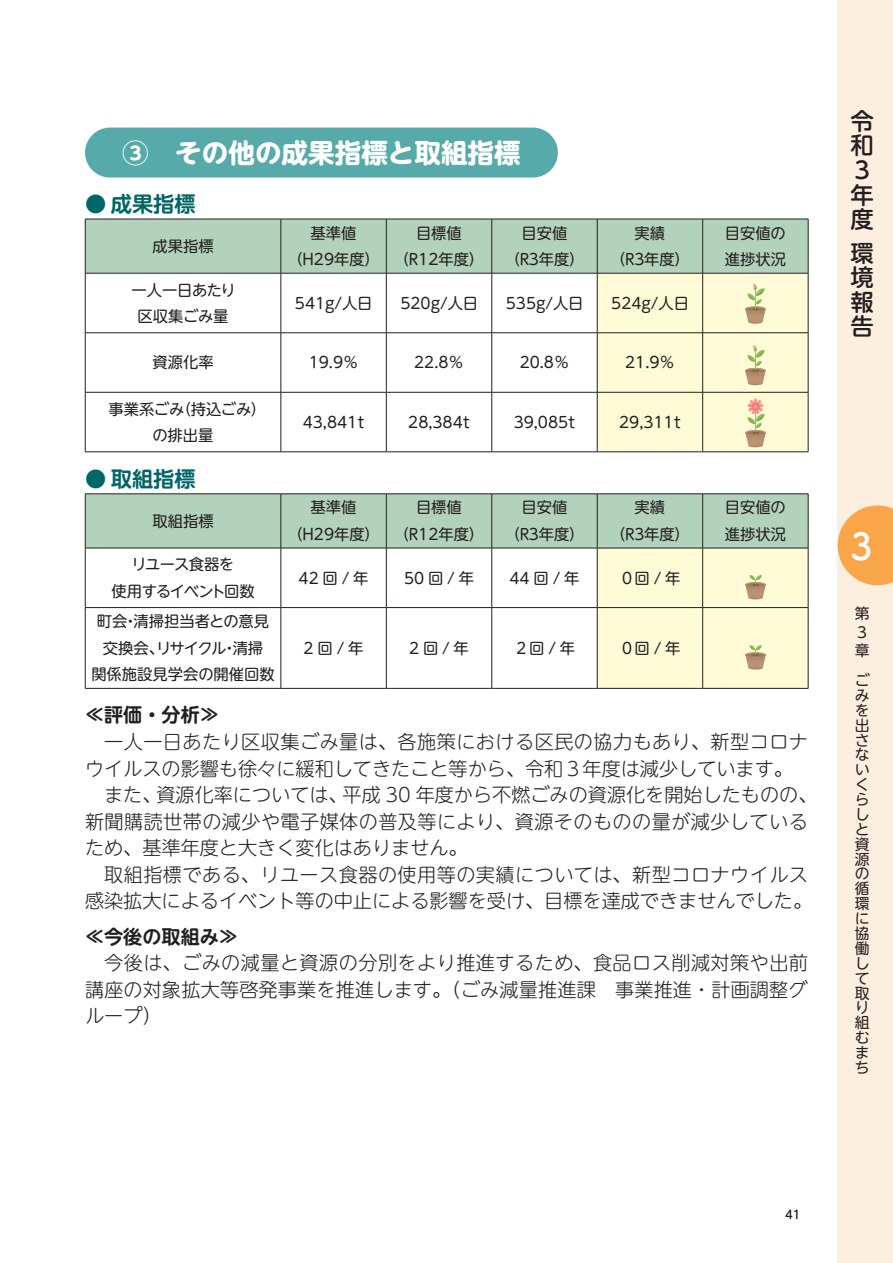
<style>
.page{position:relative;width:893px;height:1263px;background:#fff}
.page>*{position:absolute;margin:0;border:0;box-sizing:border-box;transform-origin:0 0}
.t1{font:37.2px "Tsuku B Rd Gothic Std B";color:#fff}
.t2{font:700 26.55px "UD Shin M Go Pro";color:#fff}
.t3{font:500 23.4px/24.6px "UD Shin M Go Pro";color:#231f20}
.t4{font:700 21.3px "UD Shin M Go Pro De";color:#016668}
.t5{font:300 19.2px/26.5px "UD Shin M Go Pro";letter-spacing:.01em;color:#231f20;text-align:justify}
.t6{font:700 19.2px "UD Shin M Go Pro De";color:#231f20}
.t7{font:15.3px/26.5px "UD Shin M Go Pro";color:#231f20;text-align:center}
.t8{font:15.3px/26.5px "UD Shin M Go Pro";letter-spacing:-.055em;color:#231f20;text-align:center}
.t9{font:14.85px/14.9px "UD Shin M Go Pro";color:#231f20}
.t10{font:500 11.7px "UD Shin M Go Pro";color:#231f20}
</style>
<div class="page">
<div style="left:838px;top:0;width:55px;height:1263px;background:#fdefdf"></div>
<svg style="left:838px;top:505px;width:55px;height:80px"></svg>
<div style="left:85px;top:128px;width:473px;height:50px;background:#57aaaa;border-radius:25px"></div>
<hr style="left:808px;top:219px;width:1px;height:54px;background:#231f20">
<hr style="left:808px;top:273px;width:1px;height:60px;background:#231f20">
<hr style="left:808px;top:333px;width:1px;height:59px;background:#231f20">
<hr style="left:808px;top:392px;width:1px;height:60px;background:#231f20">
<hr style="left:85px;top:452px;width:196px;height:1px;background:#231f20">
<hr style="left:281px;top:452px;width:105px;height:1px;background:#231f20">
<hr style="left:386px;top:452px;width:106px;height:1px;background:#231f20">
<hr style="left:492px;top:452px;width:105px;height:1px;background:#231f20">
<hr style="left:597px;top:452px;width:106px;height:1px;background:#231f20">
<hr style="left:703px;top:452px;width:105px;height:1px;background:#231f20">
<svg style="left:85px;top:219px;width:723px;height:233px"></svg>
<hr style="left:808px;top:494px;width:1px;height:54px;background:#231f20">
<hr style="left:808px;top:548px;width:1px;height:59px;background:#231f20">
<hr style="left:808px;top:608px;width:1px;height:80px;background:#231f20">
<hr style="left:85px;top:688px;width:196px;height:1px;background:#231f20">
<hr style="left:281px;top:688px;width:105px;height:1px;background:#231f20">
<hr style="left:386px;top:688px;width:106px;height:1px;background:#231f20">
<hr style="left:492px;top:688px;width:105px;height:1px;background:#231f20">
<hr style="left:597px;top:688px;width:106px;height:1px;background:#231f20">
<hr style="left:703px;top:688px;width:105px;height:1px;background:#231f20">
<svg style="left:85px;top:494px;width:723px;height:194px"></svg>
<h2 class="t2" style="left:122px;top:131px;width:400px">③　その他の成果指標と取組指標</h2>
<p class="t4" style="left:85px;top:187px;width:112px">● 成果指標</p>
<p class="t7" style="left:152px;top:232px;width:63px">成果指標</p>
<p class="t7" style="left:132px;top:276px;width:106px">一人一日あたり区収集ごみ量</p>
<p class="t7" style="left:288px;top:219px;width:93px">基準値（H29年度）</p>
<p class="t7" style="left:394px;top:219px;width:91px">目標値（R12年度）</p>
<p class="t7" style="left:505px;top:219px;width:81px">目安値<br>（R３年度）</p>
<p class="t7" style="left:610px;top:219px;width:81px">実績<br>（R３年度）</p>
<p class="t7" style="left:725px;top:219px;width:63px;text-align:left">目安値の進捗状況</p>
<p class="t7" style="left:295px;top:289px;width:79px">541ｇ/人日</p>
<p class="t7" style="left:400px;top:289px;width:79px">520ｇ/人日</p>
<p class="t7" style="left:506px;top:289px;width:79px">535ｇ/人日</p>
<p class="t7" style="left:611px;top:289px;width:79px">524ｇ/人日</p>
<p class="t7" style="left:152px;top:348px;width:63px">資源化率</p>
<p class="t7" style="left:309px;top:348px;width:51px">19.9％</p>
<p class="t7" style="left:414px;top:348px;width:51px">22.8％</p>
<p class="t7" style="left:520px;top:348px;width:51px">20.8％</p>
<p class="t7" style="left:625px;top:348px;width:51px">21.9％</p>
<p class="t7" style="left:108px;top:395px;width:159px">事業系ごみ（持込ごみ）の排出量</p>
<p class="t7" style="left:303px;top:408px;width:63px">43,841t</p>
<p class="t7" style="left:408px;top:408px;width:63px">28,384t</p>
<p class="t7" style="left:514px;top:408px;width:63px">39,085t</p>
<p class="t7" style="left:619px;top:408px;width:63px">29,311t</p>
<p class="t4" style="left:85px;top:462px;width:112px">● 取組指標</p>
<p class="t7" style="left:152px;top:507px;width:63px">取組指標</p>
<p class="t8" style="left:111px;top:550px;width:145px">リユース食器を<br>使用するイベント回数</p>
<p class="t7" style="left:91px;top:607px;width:185px">町会・清掃担当者との意見交換会、リサイクル・清掃<br>関係施設見学会の開催回数</p>
<p class="t7" style="left:288px;top:494px;width:93px">基準値（H29年度）</p>
<p class="t7" style="left:394px;top:494px;width:91px">目標値（R12年度）</p>
<p class="t7" style="left:505px;top:494px;width:81px">目安値<br>（R３年度）</p>
<p class="t7" style="left:610px;top:494px;width:81px">実績<br>（R３年度）</p>
<p class="t7" style="left:725px;top:494px;width:63px;text-align:left">目安値の進捗状況</p>
<p class="t7" style="left:299px;top:564px;width:71px">42回/年</p>
<p class="t7" style="left:404px;top:564px;width:71px">50回/年</p>
<p class="t7" style="left:509px;top:564px;width:71px">44回/年</p>
<p class="t7" style="left:619px;top:564px;width:63px">０回/年</p>
<p class="t7" style="left:304px;top:634px;width:61px">2回/年</p>
<p class="t7" style="left:409px;top:634px;width:61px">2回/年</p>
<p class="t7" style="left:514px;top:634px;width:63px">２回/年</p>
<p class="t7" style="left:619px;top:634px;width:63px">０回/年</p>
<p class="t6" style="left:85px;top:699px;width:135px">≪評価・分析≫</p>
<p class="t5" style="left:104px;top:727px;width:705px">一人一日あたり区収集ごみ量は、各施策における区民の協力もあり、新型コロナ</p>
<p class="t5" style="left:85px;top:754px;width:709px">ウイルスの影響も徐々に緩和してきたこと等から、令和３年度は減少しています。</p>
<p class="t5" style="left:104px;top:780px;width:715px">また、資源化率については、平成 30 年度から不燃ごみの資源化を開始したものの、</p>
<p class="t5" style="left:85px;top:807px;width:724px">新聞購読世帯の減少や電子媒体の普及等により、資源そのものの量が減少している</p>
<p class="t5" style="left:85px;top:834px;width:384px">ため、基準年度と大きく変化はありません。</p>
<p class="t5" style="left:104px;top:860px;width:705px">取組指標である、リユース食器の使用等の実績については、新型コロナウイルス</p>
<p class="t5" style="left:85px;top:887px;width:729px">感染拡大によるイベント等の中止による影響を受け、目標を達成できませんでした。</p>
<p class="t6" style="left:85px;top:920px;width:155px">≪今後の取組み≫</p>
<p class="t5" style="left:85px;top:948px;width:725px;text-indent:19px">今後は、ごみの減量と資源の分別をより推進するため、食品ロス削減対策や出前講座の対象拡大等啓発事業を推進します。（ごみ減量推進課　事業推進・計画調整グループ）</p>
<p class="t3" style="left:850px;top:108px;width:24px">令和<br>3年度</p>
<p class="t3" style="left:850px;top:239px;width:24px;text-align:justify">環境報告</p>
<h1 class="t1" style="left:850px;top:517px;width:24px">3</h1>
<p class="t9" style="left:855px;top:603px;width:16px;line-height:18.6px">第<br>3章</p>
<p class="t9" style="left:855px;top:672px;width:17px">ごみを出さないくらしと資源の循環に協働して取り組むまち</p>
<p class="t10" style="left:785px;top:1205px;width:17px">41</p>
</div>
